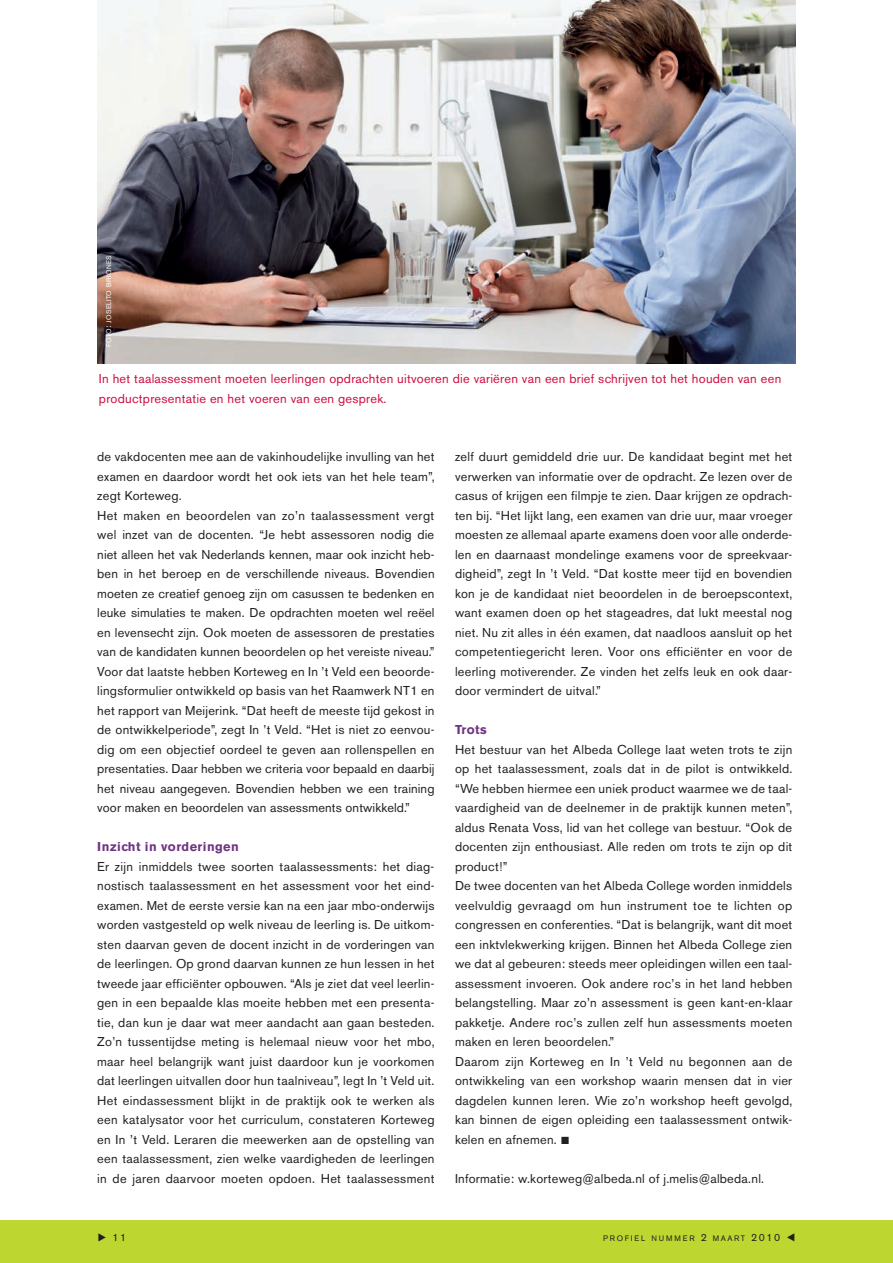
<style>
.page{position:relative;width:893px;height:1263px;background:#fff}
.page>*{position:absolute;margin:0;border:0;box-sizing:border-box;transform-origin:0 0}
.t1{font:12.75px/19.5px "Akzidenz Grotesk BE";letter-spacing:.02em;color:#231f20}
.t2{font:12.75px/19.5px "Akzidenz Grotesk BE";letter-spacing:.02em;color:#cd0d40}
.t3{font:700 12.75px "Akzidenz Grotesk BE";letter-spacing:.035em;color:#6f3580}
.t4{font:10.5px "Akzidenz Grotesk BE";color:#231f20}
.t5{font:7.8px "Akzidenz Grotesk BE";letter-spacing:.22em;color:#231f20}
.t6{font:6.75px "Akzidenz Grotesk BE";letter-spacing:.055em;color:#fff}
.s1{font-size:9px}
.s2{font-size:10.5px}
.s3{font-family:"European Pi Three";font-size:10.5px}
</style>
<div class="page">
<div style="left:0;top:1220px;width:893px;height:43px;background:#bed630"></div>
<img style="left:97px;top:0;width:699px;height:364px">
<p class="t6" style="left:106px;top:347px;width:93px;rotate:-90deg">FOTO<span class="s1">:</span> JOSELITO BRIONES</p>
<p class="t2" style="left:99px;top:370px;width:684px">In het taalassessment moeten leerlingen opdrachten uitvoeren die variëren van een brief schrijven tot het houden van een productpresentatie en het voeren van een gesprek.</p>
<p class="t1" style="left:97px;top:448px;width:339px">de vakdocenten mee aan de vakinhoudelijke invulling van het examen en daardoor wordt het ook iets van het hele team”, zegt Korteweg.<br>Het maken en beoordelen van zo’n taalassessment vergt wel inzet van de docenten. “Je hebt assessoren nodig die niet alleen het vak Nederlands kennen, maar ook inzicht heb&shy;ben in het beroep en de verschillende niveaus. Bovendien moeten ze creatief genoeg zijn om casussen te bedenken en leuke simulaties te maken. De opdrachten moeten wel reëel en levensecht zijn. Ook moeten de assessoren de prestaties van de kandidaten kunnen beoordelen op het vereiste niveau.” Voor dat laatste hebben Korteweg en In ’t Veld een beoorde&shy;lingsformulier ontwikkeld op basis van het Raamwerk NT1 en het rapport van Meijerink. “Dat heeft de meeste tijd gekost in de ontwikkelperiode”, zegt In ’t Veld. “Het is niet zo eenvou&shy;dig om een objectief oordeel te geven aan rollenspellen en presentaties. Daar hebben we criteria voor bepaald en daarbij het niveau aangegeven. Bovendien hebben we een training voor maken en beoordelen van assessments ontwikkeld.”</p>
<p class="t3" style="left:97px;top:842px;width:143px">Inzicht in vorderingen</p>
<p class="t1" style="left:97px;top:858px;width:339px;text-align:justify">Er zijn inmiddels twee soorten taalassessments: het diag&shy;nostisch taalassessment en het assessment voor het eind&shy;examen. Met de eerste versie kan na een jaar mbo-onderwijs worden vastgesteld op welk niveau de leerling is. De uitkom&shy;sten daarvan geven de docent inzicht in de vorderingen van de leerlingen. Op grond daarvan kunnen ze hun lessen in het tweede jaar efficiënter opbouwen. “Als je ziet dat veel leerlin&shy;gen in een bepaalde klas moeite hebben met een presenta&shy;tie, dan kun je daar wat meer aandacht aan gaan besteden.<br>Zo’n tussentijdse meting is helemaal nieuw voor het mbo, maar heel belangrijk want juist daardoor kun je voorkomen dat leerlingen uitvallen door hun taalniveau”, legt In ’t Veld uit.<br>Het eindassessment blijkt in de praktijk ook te werken als een katalysator voor het curriculum, constateren Korteweg en In ’t Veld. Leraren die meewerken aan de opstelling van een taalassessment, zien welke vaardigheden de leerlingen in de jaren daarvoor moeten opdoen. Het taalassessment</p>
<p class="t1" style="left:455px;top:448px;width:339px;text-align:justify">zelf duurt gemiddeld drie uur. De kandidaat begint met het verwerken van informatie over de opdracht. Ze lezen over de casus of krijgen een filmpje te zien. Daar krijgen ze opdrach&shy;ten bij. “Het lijkt lang, een examen van drie uur, maar vroeger moesten ze allemaal aparte examens doen voor alle onderde&shy;len en daarnaast mondelinge examens voor de spreekvaar&shy;digheid”, zegt In ’t Veld. “Dat kostte meer tijd en bovendien kon je de kandidaat niet beoordelen in de beroepscontext, want examen doen op het stageadres, dat lukt meestal nog niet. Nu zit alles in één examen, dat naadloos aansluit op het competentiegericht leren. Voor ons efficiënter en voor de leerling motiverender. Ze vinden het zelfs leuk en ook daar&shy;door vermindert de uitval.”</p>
<p class="t3" style="left:455px;top:725px;width:33px">Trots</p>
<p class="t1" style="left:455px;top:741px;width:339px">Het bestuur van het Albeda College laat weten trots te zijn op het taalassessment, zoals dat in de pilot is ontwikkeld. “We hebben hiermee een uniek product waarmee we de taal&shy;vaardigheid van de deelnemer in de praktijk kunnen meten”, aldus Renata Voss, lid van het college van bestuur. “Ook de docenten zijn enthousiast. Alle reden om trots te zijn op dit product!”<br>De twee docenten van het Albeda College worden inmiddels veelvuldig gevraagd om hun instrument toe te lichten op congressen en conferenties. “Dat is belangrijk, want dit moet een inktvlekwerking krijgen. Binnen het Albeda College zien we dat al gebeuren: steeds meer opleidingen willen een taal&shy;assessment invoeren. Ook andere roc’s in het land hebben belangstelling. Maar zo’n assessment is geen kant-en-klaar pakketje. Andere roc’s zullen zelf hun assessments moeten maken en leren beoordelen.”<br>Daarom zijn Korteweg en In ’t Veld nu begonnen aan de ontwikkeling van een workshop waarin mensen dat in vier dagdelen kunnen leren. Wie zo’n workshop heeft gevolgd, kan binnen de eigen opleiding een taalassessment ontwik&shy;kelen en afnemen.</p>
<p class="t1" style="left:455px;top:1170px;width:311px">Informatie: w.korteweg@albeda.nl of j.melis@albeda.nl.</p>
<p class="t4" style="left:113px;top:1234px;width:15px">11</p>
<p class="t5" style="left:603px;top:1236px;width:194px">PROFIEL NUMMER <span class="s2">2</span> MAART <span class="s2">2010</span> <span class="s3">-</span></p>
</div>
